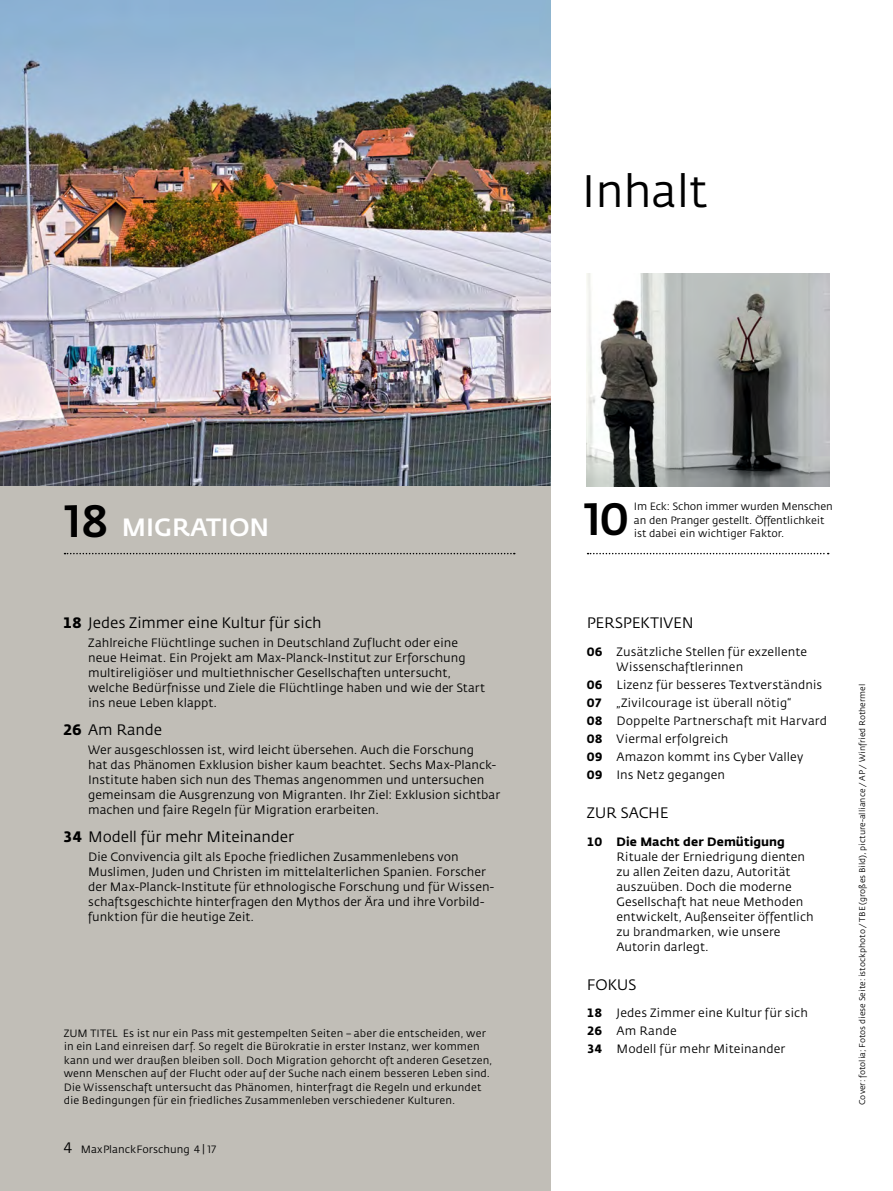
<style>
.page{position:relative;width:893px;height:1191px;background:#fff}
.page>*{position:absolute;margin:0;border:0;box-sizing:border-box;transform-origin:0 0}
.t1{font:45px "Fedra Sans";letter-spacing:-.01em;color:#000}
.t2{font:45px "Fedra Sans Medium SC";color:#000}
.t3{font:500 24.75px "Fedra Sans";color:#fff}
.t4{font:15px "Fedra Sans";letter-spacing:-.01em;color:#000}
.t5{font:12px/15px "Fedra Sans";color:#000}
.t6{font:10.5px/13.5px "Fedra Sans";letter-spacing:.01em;color:#000}
.t7{font:8.25px "Fedra Sans";color:#000}
.s1{font-family:"Fedra Sans Bold TF"}
.s2{font-family:"Fedra Sans Book SC";font-size:15px}
.s3{font-family:"Fedra Sans Book SC"}
.s4{font-weight:700}
</style>
<div class="page">
<div style="left:0;top:0;width:551px;height:1191px;background:#c1beb7"></div>
<svg style="left:588px;top:553px;width:241px;height:1px"></svg>
<svg style="left:65px;top:553px;width:450px;height:1px"></svg>
<img style="left:0;top:0;width:551px;height:486px">
<img style="left:587px;top:274px;width:242px;height:212px">
<h1 class="t1" style="left:581px;top:168px;width:128px">Inhalt</h1>
<h1 class="t2" style="left:64px;top:495px;width:46px">18</h1>
<h2 class="t3" style="left:122px;top:513px;width:149px">MIGRATION</h2>
<p class="t4" style="left:63px;top:614px;width:260px"><span class="s1">18</span> Jedes Zimmer eine Kultur für sich</p>
<p class="t5" style="left:88px;top:636px;width:399px">Zahlreiche Flüchtlinge suchen in Deutschland Zuflucht oder eine neue Heimat. Ein Projekt am Max-Planck-Institut zur Erforschung multireligiöser und multiethnischer Gesellschaften untersucht, welche Bedürfnisse und Ziele die Flüchtlinge haben und wie der Start ins neue Leben klappt.</p>
<p class="t4" style="left:63px;top:722px;width:101px"><span class="s1">26</span> Am Rande</p>
<p class="t5" style="left:88px;top:743px;width:413px">Wer ausgeschlossen ist, wird leicht übersehen. Auch die Forschung<br>hat das Phänomen Exklusion bisher kaum beachtet. Sechs Max-Planck-Institute haben sich nun des Themas angenommen und untersuchen gemeinsam die Ausgrenzung von Migranten. Ihr Ziel: Exklusion sichtbar machen und faire Regeln für Migration erarbeiten.</p>
<p class="t4" style="left:63px;top:829px;width:233px"><span class="s1">34</span> Modell für mehr Miteinander</p>
<p class="t5" style="left:88px;top:850px;width:407px">Die Convivencia gilt als Epoche friedlichen Zusammenlebens von Muslimen, Juden und Christen im mittelalterlichen Spanien. Forscher der Max-Planck-Institute für ethnologische Forschung und für Wissen&shy;schaftsgeschichte hinterfragen den Mythos der Ära und ihre Vorbild&shy;funktion für die heutige Zeit.</p>
<p class="t6" style="left:64px;top:1026px;width:430px">ZUM TITEL Es ist nur ein Pass mit gestempelten Seiten – aber die entscheiden, wer in ein Land einreisen darf. So regelt die Bürokratie in erster Instanz, wer kommen kann und wer draußen bleiben soll. Doch Migration gehorcht oft anderen Gesetzen, wenn Menschen auf der Flucht oder auf der Suche nach einem besseren Leben sind.<br>Die Wissenschaft untersucht das Phänomen, hinterfragt die Regeln und erkundet die Bedingungen für ein friedliches Zusammenleben verschiedener Kulturen.</p>
<p class="t6" style="left:64px;top:1143px;width:154px"><span class="s2">4</span> MaxPlanckForschung <span class="s3">4 | 17</span></p>
<p class="t6" style="left:634px;top:500px;width:200px">Im Eck: Schon immer wurden Menschen an den Pranger gestellt. Öffentlichkeit</p>
<h1 class="t2" style="left:584px;top:493px;width:47px">10</h1>
<p class="t6" style="left:634px;top:527px;width:152px">ist dabei ein wichtiger Faktor.</p>
<p class="t4" style="left:587px;top:615px;width:108px">PERSPEKTIVEN</p>
<p class="t5" style="left:617px;top:644px;width:192px;text-indent:-30px"><span class="s1">06</span> Zusätzliche Stellen für exzellente<br>Wissenschaftlerinnen</p>
<p class="t5" style="left:587px;top:676px;width:242px;line-height:18px"><span class="s1">06</span> Lizenz für besseres Textverständnis<br><span class="s1">07</span> „Zivilcourage ist überall nötig“<br><span class="s1">08</span> Doppelte Partnerschaft mit Harvard<br><span class="s1">08</span> Viermal erfolgreich<br><span class="s1">09</span> Amazon kommt ins Cyber Valley<br><span class="s1">09</span> Ins Netz gegangen</p>
<p class="t4" style="left:587px;top:804px;width:83px">ZUR SACHE</p>
<p class="t5" style="left:617px;top:834px;width:199px;text-indent:-30px"><span class="s1">10</span> <span class="s4">Die Macht der Demütigung<br></span>Rituale der Erniedrigung dienten zu allen Zeiten dazu, Autorität auszuüben. Doch die moderne<br>Gesellschaft hat neue Methoden entwickelt, Außenseiter öffentlich zu brandmarken, wie unsere<br>Autorin darlegt.</p>
<p class="t4" style="left:587px;top:976px;width:51px">FOKUS</p>
<p class="t5" style="left:587px;top:1004px;width:223px;line-height:18px"><span class="s1">18</span> Jedes Zimmer eine Kultur für sich<br><span class="s1">26</span> Am Rande<br><span class="s1">34</span> Modell für mehr Miteinander</p>
<p class="t7" style="left:858px;top:1104px;width:422px;rotate:-90deg">Cover: fotolia; Fotos diese Seite: istockphoto / TBE (großes Bild), picture-alliance / AP / Winfried Rothermel</p>
</div>
